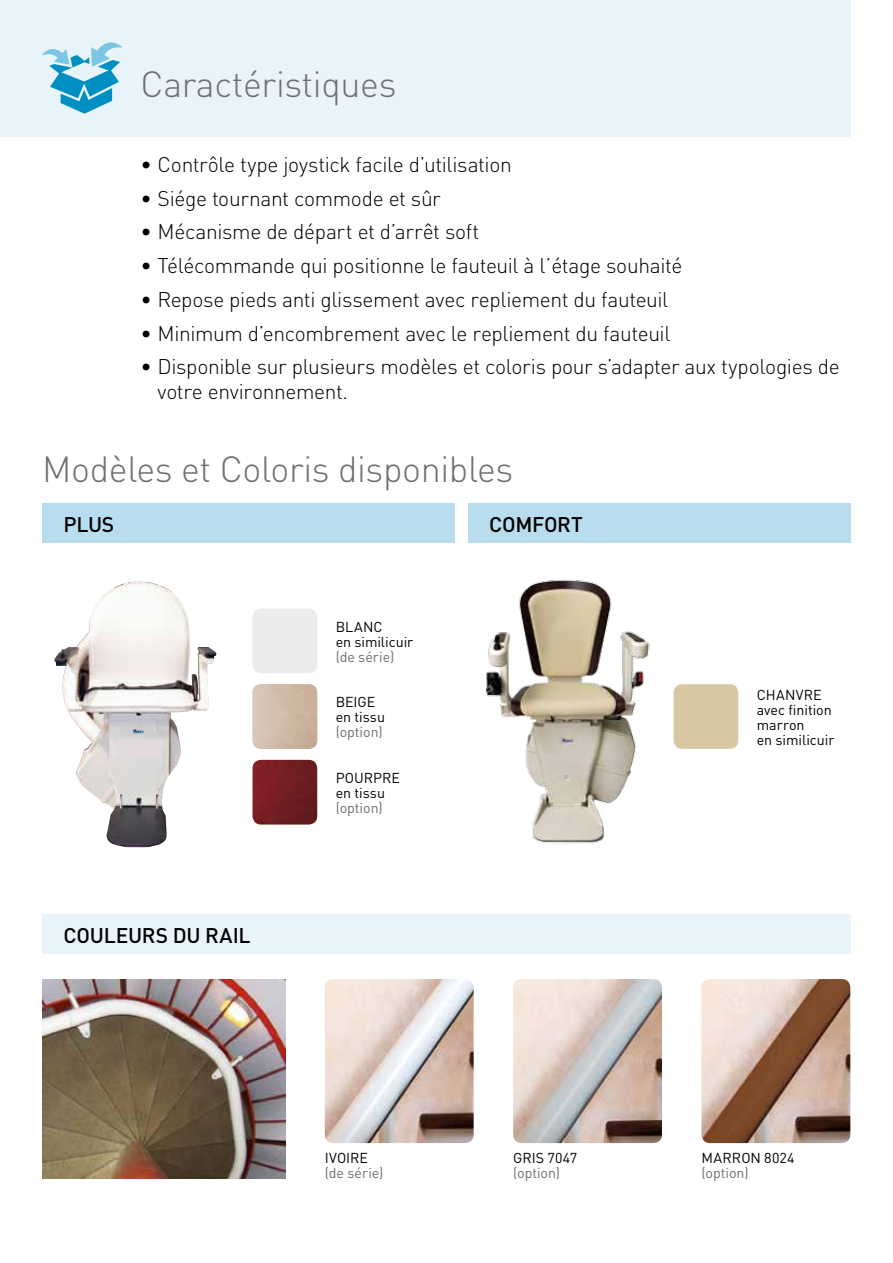
<style>
.page{position:relative;width:893px;height:1263px;background:#fff}
.page>*{position:absolute;margin:0;border:0;box-sizing:border-box;transform-origin:0 0}
.t1{font:300 36px "DIN";letter-spacing:-.01em;color:#6f6f6e}
.t2{font:300 21px/25.2px "DIN";letter-spacing:-.02em;color:#000}
.t3{font:500 21px "DIN";letter-spacing:-.015em;color:#000}
.t4{font:14.25px/15px "DIN";color:#000}
.t5{font:14.25px "DIN";color:#6f6f6e}
</style>
<div class="page">
<div style="left:0;top:0;width:850px;height:136px;background:#e8f4fa"></div>
<div style="left:468px;top:503px;width:382px;height:39px;background:#b7ddef"></div>
<div style="left:42px;top:914px;width:808px;height:39px;background:#e8f4fa"></div>
<div style="left:42px;top:503px;width:413px;height:39px;background:#b7ddef"></div>
<img style="left:701px;top:979px;width:149px;height:164px">
<img style="left:325px;top:979px;width:149px;height:164px">
<img style="left:513px;top:979px;width:149px;height:164px">
<svg style="left:42px;top:42px;width:80px;height:72px"></svg>
<div style="left:674px;top:684px;width:64px;height:65px;background:#d7c7a3;border-radius:9px"></div>
<div style="left:253px;top:608px;width:64px;height:65px;background:#ececed;border-radius:9px"></div>
<img style="left:253px;top:684px;width:64px;height:65px">
<img style="left:253px;top:760px;width:64px;height:64px">
<img style="left:42px;top:979px;width:243px;height:199px">
<img style="left:486px;top:579px;width:164px;height:265px">
<img style="left:54px;top:581px;width:162px;height:266px">
<svg style="left:133px;top:729px;width:11px;height:5px"></svg>
<h1 class="t1" style="left:141px;top:62px;width:257px">Caractéristiques</h1>
<p class="t2" style="left:141px;top:152px;width:373px">• Contrôle type joystick facile d’utilisation</p>
<p class="t2" style="left:141px;top:185px;width:302px">• Siége tournant commode et sûr</p>
<p class="t2" style="left:141px;top:219px;width:340px">• Mécanisme de départ et d’arrêt soft</p>
<p class="t2" style="left:141px;top:253px;width:543px">• Télécommande qui positionne le fauteuil à l’étage souhaité</p>
<p class="t2" style="left:141px;top:286px;width:529px">• Repose pieds anti glissement avec repliement du fauteuil</p>
<p class="t2" style="left:141px;top:320px;width:531px">• Minimum d’encombrement avec le repliement du fauteuil</p>
<p class="t2" style="left:158px;top:354px;width:684px;text-indent:-17px">• Disponible sur plusieurs modèles et coloris pour s’adapter aux typologies de votre environnement.</p>
<h1 class="t1" style="left:42px;top:447px;width:473px">Modèles et Coloris disponibles</h1>
<p class="t3" style="left:63px;top:511px;width:26px">PLUS</p>
<p class="t3" style="left:64px;top:921px;width:189px">COULEURS DU RAI L</p>
<p class="t4" style="left:336px;top:619px;width:79px">BLANC<br>en similicuir</p>
<p class="t5" style="left:336px;top:648px;width:60px">(de série)</p>
<p class="t4" style="left:336px;top:694px;width:51px">BEIGE en tissu</p>
<p class="t5" style="left:336px;top:723px;width:49px">(option)</p>
<p class="t4" style="left:336px;top:770px;width:51px">POURPRE<br>en tissu</p>
<p class="t5" style="left:336px;top:799px;width:49px">(option)</p>
<p class="t3" style="left:489px;top:511px;width:95px">COMFORT</p>
<p class="t4" style="left:325px;top:1150px;width:45px">Ivoire</p>
<p class="t5" style="left:325px;top:1164px;width:60px">(de série)</p>
<p class="t4" style="left:513px;top:1150px;width:66px">Gris 7047</p>
<p class="t5" style="left:513px;top:1164px;width:49px">(option)</p>
<p class="t4" style="left:757px;top:687px;width:79px">chanvre avec finition marron<br>en similicuir</p>
<p class="t4" style="left:702px;top:1150px;width:94px">Marron 8024</p>
<p class="t5" style="left:702px;top:1164px;width:49px">(option)</p>
</div>
